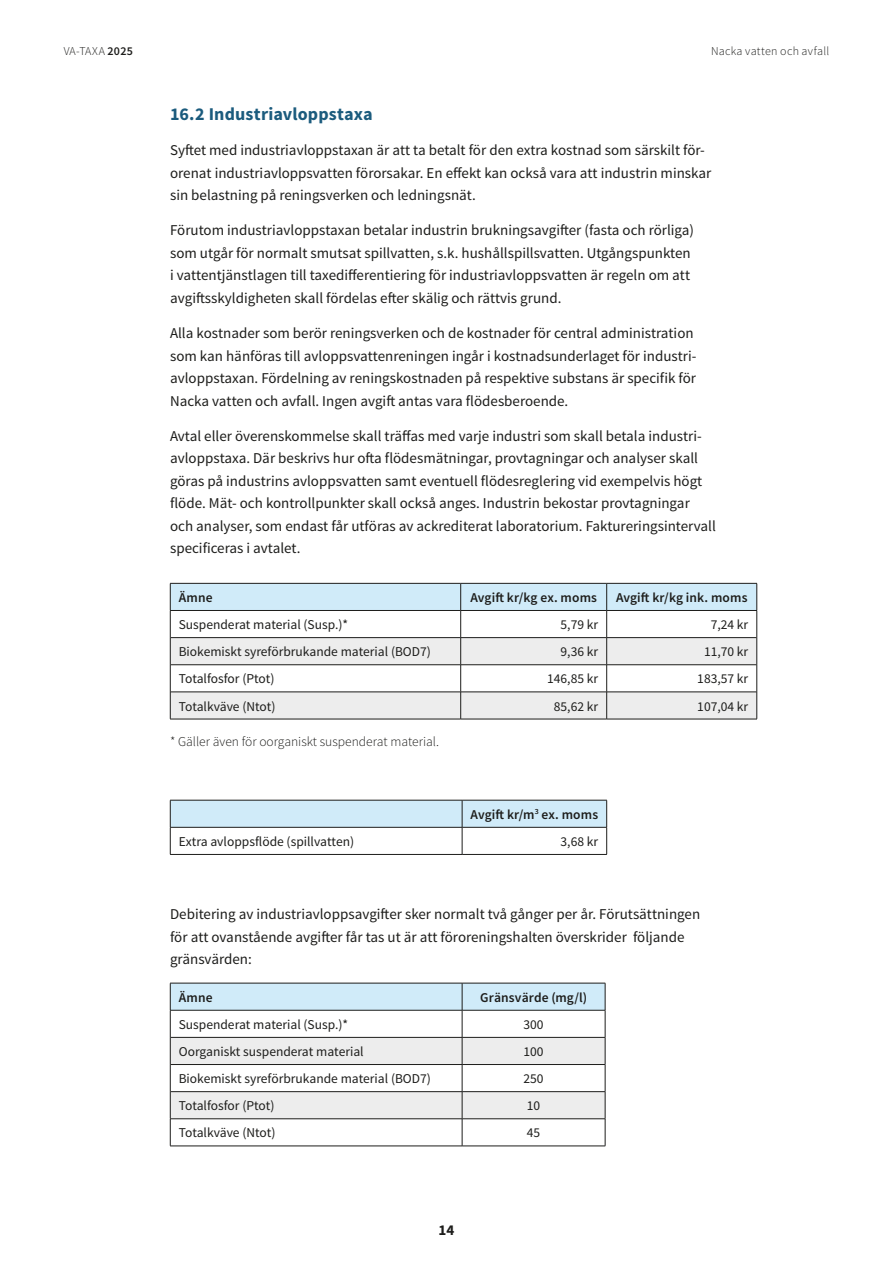
<style>
.page{position:relative;width:893px;height:1263px;background:#fff}
.page>*{position:absolute;margin:0;border:0;box-sizing:border-box;transform-origin:0 0}
.Underrubrik_H3_12_pt_mörkblå{font:700 18px "Source Sans Pro";letter-spacing:.01em;color:#1b5b7d}
.Textstycke_10_pt{font:15px/22.5px "Source Sans Pro";color:#1d1d1b}
.t1{font:700 15px "Source Sans Pro";color:#1d1d1b}
.Tabell-bröd{font:13.5px "Source Sans Pro";color:#1d1d1b}
.Tabell-rubrik{font:600 13.5px "Source Sans Pro";letter-spacing:.01em;color:#1d1d1b}
.Stycke_asterisk_9_pt{font:300 13.5px "Source Sans Pro";color:#1d1d1b}
.t2{font:300 12px "Source Sans Pro";letter-spacing:.02em;color:#1d1d1b}
.s1{font-weight:600}
</style>
<div class="page">
<hr style="left:170px;top:719px;width:291px;height:1px;background:#1d1d1b">
<hr style="left:461px;top:719px;width:146px;height:1px;background:#1d1d1b">
<hr style="left:607px;top:719px;width:150px;height:1px;background:#1d1d1b">
<svg style="left:170px;top:583px;width:587px;height:136px"></svg>
<hr style="left:170px;top:610px;width:291px;height:1px;background:#1d1d1b">
<hr style="left:461px;top:610px;width:146px;height:1px;background:#1d1d1b">
<hr style="left:607px;top:610px;width:150px;height:1px;background:#1d1d1b">
<svg style="left:170px;top:800px;width:437px;height:54px"></svg>
<hr style="left:170px;top:854px;width:292px;height:1px;background:#1d1d1b">
<hr style="left:462px;top:854px;width:145px;height:1px;background:#1d1d1b">
<hr style="left:170px;top:1146px;width:292px;height:1px;background:#1d1d1b">
<hr style="left:462px;top:1146px;width:143px;height:1px;background:#1d1d1b">
<svg style="left:170px;top:983px;width:436px;height:163px"></svg>
<hr style="left:170px;top:1118px;width:292px;height:1px;background:#1d1d1b">
<hr style="left:462px;top:1118px;width:143px;height:1px;background:#1d1d1b">
<p class="t2" style="left:64px;top:44px;width:71px">VA-TAXA <span class="s1">2025</span></p>
<p class="t2" style="left:711px;top:44px;width:120px">Nacka vatten och avfall</p>
<h3 class="Underrubrik_H3_12_pt_mörkblå" style="left:170px;top:102px;width:204px">16.2 Industriavloppstaxa</h3>
<p class="Textstycke_10_pt" style="left:170px;top:139px;width:543px">Syftet med industriavloppstaxan är att ta betalt för den extra kostnad som särskilt för&shy;orenat industriavloppsvatten förorsakar. En effekt kan också vara att industrin minskar sin belastning på reningsverken och ledningsnät.</p>
<p class="Textstycke_10_pt" style="left:170px;top:219px;width:526px">Förutom industriavloppstaxan betalar industrin brukningsavgifter (fasta och rörliga) som utgår för normalt smutsat spillvatten, s.k. hushållspillsvatten. Utgångspunkten i vattentjänstlagen till taxedifferentiering för industriavloppsvatten är regeln om att avgiftsskyldigheten skall fördelas efter skälig och rättvis grund.</p>
<p class="Textstycke_10_pt" style="left:170px;top:322px;width:528px">Alla kostnader som berör reningsverken och de kostnader för central administration som kan hänföras till avloppsvattenreningen ingår i kostnadsunderlaget för industri&shy;avloppstaxan. Fördelning av reningskostnaden på respektive substans är specifik för Nacka vatten och avfall. Ingen avgift antas vara flödesberoende.</p>
<p class="Textstycke_10_pt" style="left:170px;top:425px;width:547px">Avtal eller överenskommelse skall träffas med varje industri som skall betala industri&shy;avloppstaxa. Där beskrivs hur ofta flödesmätningar, provtagningar och analyser skall göras på industrins avloppsvatten samt eventuell flödesreglering vid exempelvis högt flöde. Mät- och kontrollpunkter skall också anges. Industrin bekostar provtagningar och analyser, som endast får utföras av ackrediterat laboratorium. Faktureringsintervall specificeras i avtalet.</p>
<p class="Tabell-rubrik" style="left:179px;top:589px;width:35px">Ämne</p>
<p class="Tabell-rubrik" style="left:470px;top:589px;width:128px">Avgift kr/kg ex. moms</p>
<p class="Tabell-rubrik" style="left:616px;top:589px;width:133px">Avgift kr/kg ink. moms</p>
<p class="Tabell-bröd" style="left:179px;top:616px;width:171px">Suspenderat material (Susp.)*</p>
<p class="Tabell-bröd" style="left:561px;top:616px;width:39px">5,79 kr</p>
<p class="Tabell-bröd" style="left:711px;top:616px;width:39px">7,24 kr</p>
<p class="Tabell-bröd" style="left:179px;top:643px;width:254px">Biokemiskt syreförbrukande material (BOD7)</p>
<p class="Tabell-bröd" style="left:561px;top:643px;width:39px">9,36 kr</p>
<p class="Tabell-bröd" style="left:704px;top:643px;width:46px">11,70 kr</p>
<p class="Tabell-bröd" style="left:179px;top:670px;width:97px">Totalfosfor (Ptot)</p>
<p class="Tabell-bröd" style="left:547px;top:670px;width:53px">146,85 kr</p>
<p class="Tabell-bröd" style="left:697px;top:670px;width:53px">183,57 kr</p>
<p class="Tabell-bröd" style="left:179px;top:698px;width:98px">Totalkväve (Ntot)</p>
<p class="Tabell-bröd" style="left:554px;top:698px;width:46px">85,62 kr</p>
<p class="Tabell-bröd" style="left:697px;top:698px;width:53px">107,04 kr</p>
<p class="Stycke_asterisk_9_pt" style="left:170px;top:733px;width:270px">* Gäller även för oorganiskt suspenderat material.</p>
<p class="Tabell-rubrik" style="left:471px;top:806px;width:129px">Avgift kr/m<sup>3</sup> ex. moms</p>
<p class="Tabell-bröd" style="left:179px;top:833px;width:177px">Extra avloppsflöde (spillvatten)</p>
<p class="Tabell-bröd" style="left:561px;top:833px;width:39px">3,68 kr</p>
<p class="Textstycke_10_pt" style="left:170px;top:903px;width:532px">Debitering av industriavloppsavgifter sker normalt två gånger per år. Förutsättningen för att ovanstående avgifter får tas ut är att föroreningshalten överskrider följande gränsvärden:</p>
<p class="Tabell-rubrik" style="left:179px;top:989px;width:35px">Ämne</p>
<p class="Tabell-rubrik" style="left:480px;top:989px;width:108px">Gränsvärde (mg/l)</p>
<p class="Tabell-bröd" style="left:179px;top:1016px;width:171px">Suspenderat material (Susp.)*</p>
<p class="Tabell-bröd" style="left:524px;top:1016px;width:22px">300</p>
<p class="Tabell-bröd" style="left:179px;top:1043px;width:186px">Oorganiskt suspenderat material</p>
<p class="Tabell-bröd" style="left:524px;top:1043px;width:22px">100</p>
<p class="Tabell-bröd" style="left:179px;top:1070px;width:254px">Biokemiskt syreförbrukande material (BOD7)</p>
<p class="Tabell-bröd" style="left:524px;top:1070px;width:22px">250</p>
<p class="Tabell-bröd" style="left:179px;top:1097px;width:97px">Totalfosfor (Ptot)</p>
<p class="Tabell-bröd" style="left:527px;top:1097px;width:15px">10</p>
<p class="Tabell-bröd" style="left:179px;top:1124px;width:98px">Totalkväve (Ntot)</p>
<p class="Tabell-bröd" style="left:527px;top:1124px;width:15px">45</p>
<p class="t1" style="left:439px;top:1221px;width:17px">14</p>
</div>
